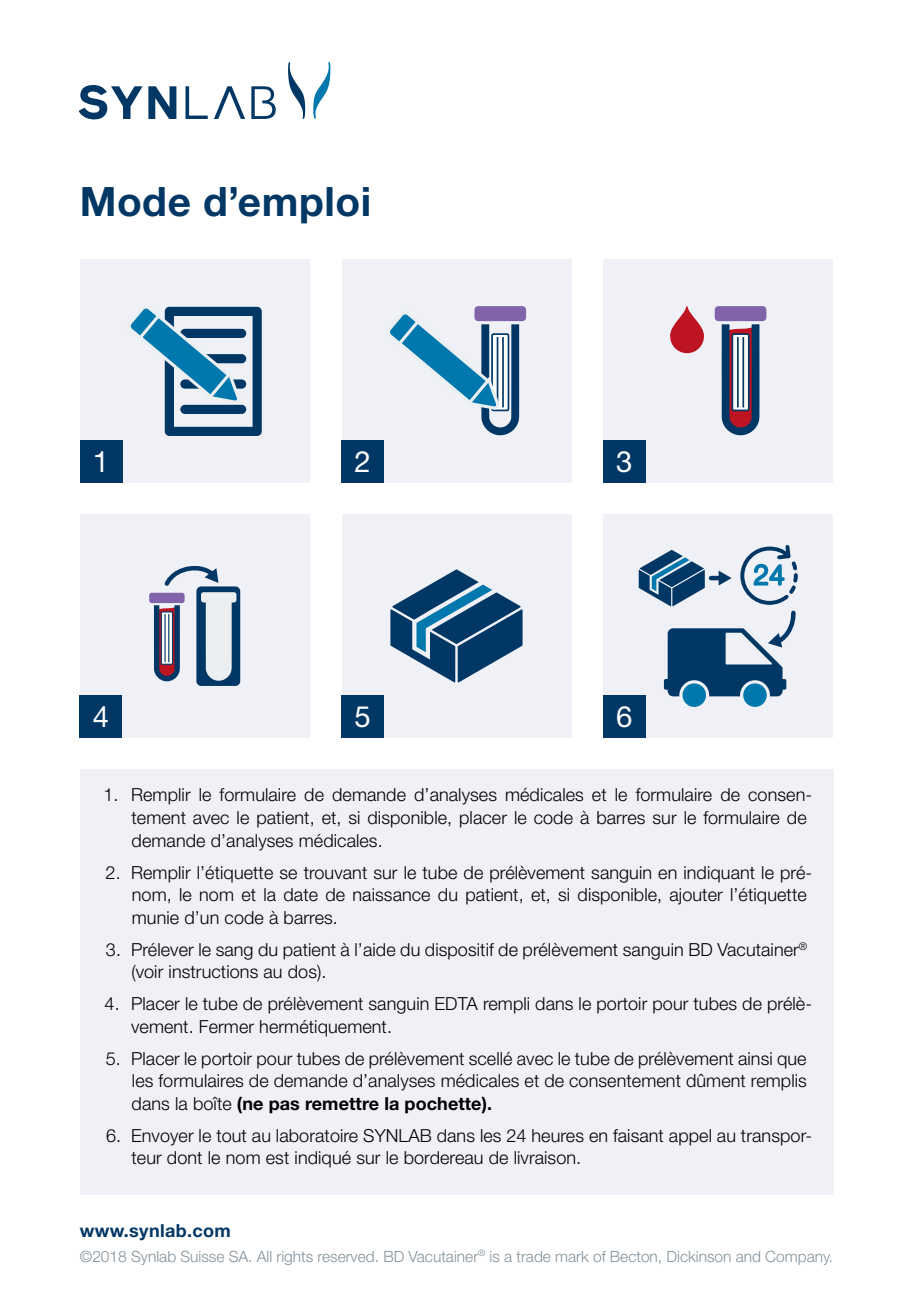
<style>
.page{position:relative;width:913px;height:1308px;background:#fff}
.page>*{position:absolute;margin:0;border:0;box-sizing:border-box;transform-origin:0 0}
.Übertitel{font:700 40.5px "Helvetica Neue LT Std";letter-spacing:.01em;color:#003765}
.Copy_9_5_pt{font:29.25px "Helvetica Neue LT Std";color:#fff}
.Copy__grauer_Textblo{font:300 18px/22.5px "Helvetica Neue LT Std";letter-spacing:.005em;color:#000}
.t1{font:700 18px "Helvetica Neue LT Std";letter-spacing:.02em;color:#003765}
.t2{font:300 15.53px "Helvetica Neue LT Std";color:#83929b}
.s1{font-weight:700}
</style>
<div class="page">
<svg style="left:288px;top:62px;width:17px;height:57px"></svg>
<svg style="left:313px;top:62px;width:17px;height:57px"></svg>
<svg style="left:185px;top:86px;width:23px;height:33px"></svg>
<svg style="left:251px;top:86px;width:24px;height:33px"></svg>
<svg style="left:80px;top:85px;width:62px;height:34px"></svg>
<svg style="left:148px;top:86px;width:28px;height:33px"></svg>
<svg style="left:214px;top:86px;width:31px;height:33px"></svg>
<div style="left:341px;top:514px;width:230px;height:223px;background:#eff1f7"></div>
<svg style="left:390px;top:569px;width:132px;height:113px"></svg>
<div style="left:341px;top:695px;width:42px;height:42px;background:#003765"></div>
<div style="left:80px;top:259px;width:229px;height:223px;background:#eff1f7"></div>
<svg style="left:130px;top:306px;width:131px;height:130px"></svg>
<div style="left:80px;top:440px;width:42px;height:42px;background:#003765"></div>
<div style="left:341px;top:259px;width:230px;height:223px;background:#eff1f7"></div>
<div style="left:474px;top:306px;width:52px;height:15px;background:#8063a9;border-radius:4px"></div>
<svg style="left:390px;top:309px;width:129px;height:127px"></svg>
<div style="left:341px;top:440px;width:42px;height:42px;background:#003765"></div>
<div style="left:603px;top:259px;width:229px;height:223px;background:#eff1f7"></div>
<svg style="left:721px;top:324px;width:38px;height:112px;background:#4b4667"></svg>
<div style="left:714px;top:306px;width:52px;height:15px;background:#8063a9;border-radius:4px"></div>
<svg style="left:732px;top:334px;width:16px;height:76px"></svg>
<div style="left:731px;top:333px;width:18px;height:78px;border:2px solid #003765;border-radius:2px"></div>
<hr style="left:736px;top:337px;width:2px;height:70px;background:#003765">
<hr style="left:742px;top:337px;width:1px;height:70px;background:#003765">
<svg style="left:670px;top:306px;width:33px;height:47px"></svg>
<div style="left:603px;top:440px;width:42px;height:42px;background:#003765"></div>
<div style="left:80px;top:514px;width:229px;height:223px;background:#eff1f7"></div>
<div style="left:196px;top:586px;width:44px;height:100px;background:#003765;border-radius:5px"></div>
<svg style="left:206px;top:602px;width:26px;height:79px;background:#dfe5e9"></svg>
<div style="left:201px;top:592px;width:35px;height:10px;background:#ebeff1;border-radius:3px"></div>
<svg style="left:164px;top:566px;width:55px;height:22px"></svg>
<svg style="left:154px;top:605px;width:26px;height:77px"></svg>
<div style="left:149px;top:593px;width:35px;height:10px;background:#8063a9;border-radius:3px"></div>
<svg style="left:161px;top:612px;width:11px;height:52px"></svg>
<div style="left:161px;top:611px;width:12px;height:54px;border:1px solid #003765"></div>
<hr style="left:164px;top:614px;width:1px;height:48px;background:#003765">
<hr style="left:168px;top:614px;width:1px;height:48px;background:#003765">
<div style="left:80px;top:695px;width:42px;height:42px;background:#003765"></div>
<div style="left:603px;top:514px;width:229px;height:223px;background:#eff1f7"></div>
<div style="left:682px;top:683px;width:23px;height:24px;background:#0077ad;border-radius:50%"></div>
<div style="left:742px;top:683px;width:24px;height:24px;background:#0077ad;border-radius:50%"></div>
<svg style="left:638px;top:545px;width:160px;height:151px"></svg>
<div style="left:603px;top:695px;width:42px;height:42px;background:#003765"></div>
<div style="left:80px;top:769px;width:752px;height:425px;background:#eff1f7"></div>
<p class="Übertitel" style="left:80px;top:177px;width:293px">Mode d’emploi</p>
<p class="Copy_9_5_pt" style="left:93px;top:444px;width:18px">1</p>
<p class="Copy_9_5_pt" style="left:354px;top:444px;width:18px">2</p>
<p class="Copy_9_5_pt" style="left:616px;top:444px;width:18px">3</p>
<p class="Copy_9_5_pt" style="left:93px;top:699px;width:18px">4</p>
<p class="Copy_9_5_pt" style="left:616px;top:699px;width:18px">6</p>
<p class="Copy_9_5_pt" style="left:354px;top:699px;width:18px">5</p>
<p class="Copy__grauer_Textblo" style="left:131px;top:783px;width:681px;text-indent:-28px">1. Remplir le formulaire de demande d’analyses médicales et le formulaire de consen&shy;tement avec le patient, et, si disponible, placer le code à barres sur le formulaire de demande d’analyses médicales.</p>
<p class="Copy__grauer_Textblo" style="left:132px;top:860px;width:681px;text-indent:-26px">2. Remplir l’étiquette se trouvant sur le tube de prélèvement sanguin en indiquant le pré&shy;nom, le nom et la date de naissance du patient, et, si disponible, ajouter l’étiquette munie d’un code à barres.</p>
<p class="Copy__grauer_Textblo" style="left:131px;top:937px;width:677px;text-indent:-25px">3. Prélever le sang du patient à l’aide du dispositif de prélèvement sanguin BD Vacutainer<sup>® </sup>(voir instructions au dos).</p>
<p class="Copy__grauer_Textblo" style="left:131px;top:992px;width:682px;text-indent:-26px">4. Placer le tube de prélèvement sanguin EDTA rempli dans le portoir pour tubes de prélè&shy;vement. Fermer hermétiquement.</p>
<p class="Copy__grauer_Textblo" style="left:131px;top:1046px;width:676px;text-align:justify;text-indent:-26px">5. Placer le portoir pour tubes de prélèvement scellé avec le tube de prélèvement ainsi que les formulaires de demande d’analyses médicales et de consentement dûment remplis dans la boîte <span class="s1">(ne pas remettre la pochette).</span></p>
<p class="Copy__grauer_Textblo" style="left:131px;top:1123px;width:681px;text-indent:-25px">6. Envoyer le tout au laboratoire SYNLAB dans les 24 heures en faisant appel au transpor&shy;teur dont le nom est indiqué sur le bordereau de livraison.</p>
<p class="t1" style="left:80px;top:1219px;width:152px">www.synlab.com</p>
<p class="t2" style="left:80px;top:1246px;width:754px">©2018 Synlab Suisse SA. All rights reserved. BD Vacutainer<sup>®</sup> is a trade mark of Becton, Dickinson and Company.</p>
</div>
